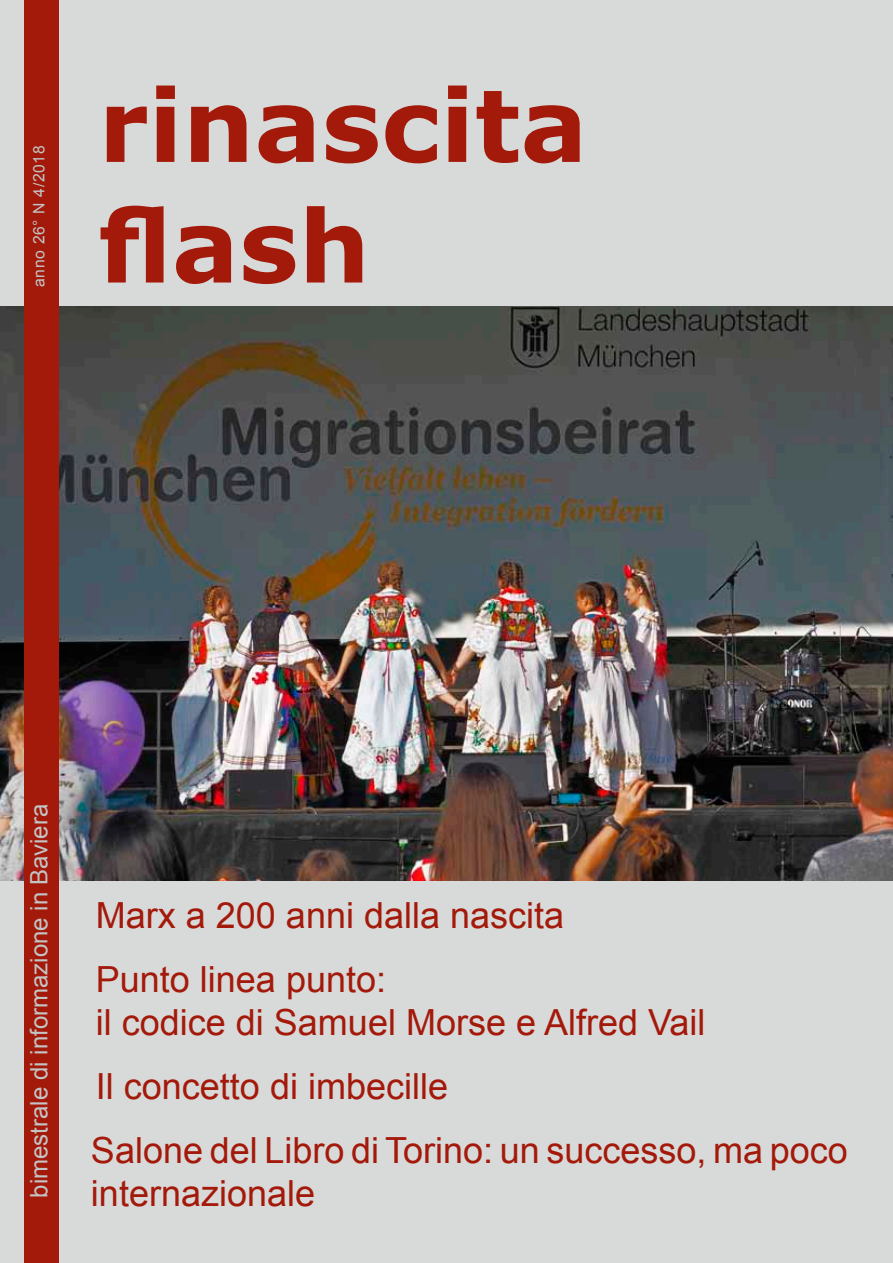
<style>
.page{position:relative;width:893px;height:1263px;background:#d8d9d9}
.page>*{position:absolute;margin:0;border:0;box-sizing:border-box;transform-origin:0 0}
.t1{font:700 100.5px "Verdana";color:#a3190a}
.t2{font:36px/63.9px "Arial";color:#a3190a}
.t3{font:24px "Arial";color:#c3c4c4}
.t4{font:15.75px "Arial";letter-spacing:.04em;color:#c3c4c4}
</style>
<div class="page">
<img style="left:0;top:306px;width:893px;height:574px">
<div style="left:24px;top:0;width:34px;height:1263px;background:#a3190a"></div>
<p class="t4" style="left:28px;top:287px;width:143px;rotate:-90deg">anno 26° N 4/2018</p>
<h1 class="t1" style="left:98px;top:54px;width:491px">rinascita</h1>
<h1 class="t1" style="left:98px;top:175px;width:273px">flash</h1>
<p class="t3" style="left:23px;top:1197px;width:395px;rotate:-90deg">bimestrale di informazione in Baviera</p>
<p class="t2" style="left:96px;top:883px;width:470px">Marx a 200 anni dalla nascita<br>Punto linea punto:</p>
<p class="t2" style="left:91px;top:990px;width:758px">il codice di Samuel Morse e Alfred Vail<br>Il concetto di imbecille<br>Salone del Libro di Torino: un successo, ma poco</p>
<p class="t2" style="left:91px;top:1161px;width:226px">internazionale</p>
</div>
